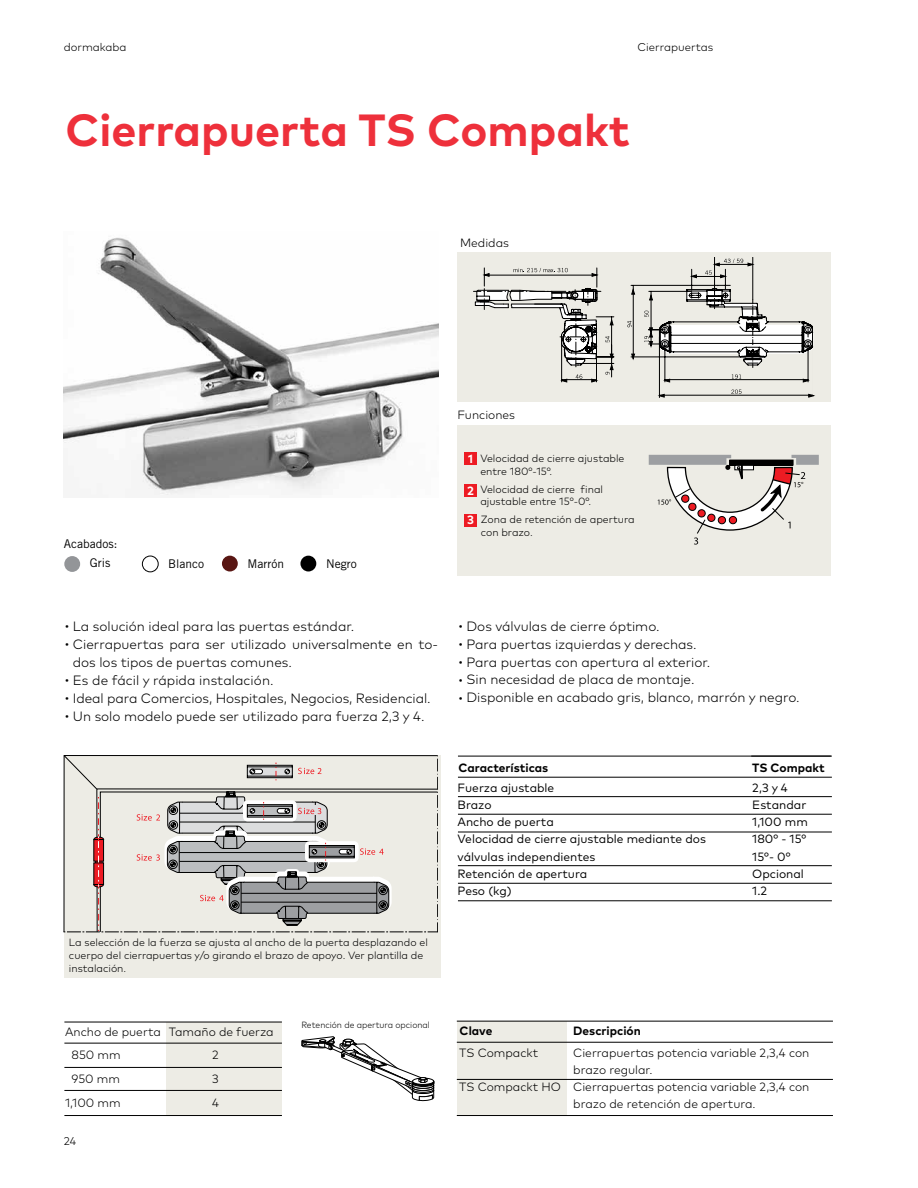
<style>
.page{position:relative;width:918px;height:1188px;background:#fff}
.page>*{position:absolute;margin:0;border:0;box-sizing:border-box;transform-origin:0 0}
.t1{font:700 45px "Mark Pro";color:#ee303b}
.t2{font:300 13.5px/18px "Mark Pro";color:#000}
.t3{font:300 12px/24px "Mark Pro";color:#000}
.t4{font:12px/17.2px "Mark Pro";color:#000}
.t5{font:700 12px "Mark Pro";color:#000}
.t6{font:12px/19.5px "Trade Gothic LT Std";color:#000}
.t7{font:700 12px "Mark Pro";color:#fff}
.t8{font:300 11.25px "Mark Pro";color:#000}
.t9{font:300 10.5px/12.6px "Mark Pro";color:#000}
.t10{font:300 9px "Mark Pro";color:#000;scale:.95 1}
</style>
<div class="page">
<img style="left:64px;top:237px;width:375px;height:258px">
<hr style="left:458px;top:756px;width:374px;height:1px;background:#000">
<hr style="left:458px;top:832px;width:374px;height:1px;background:#000">
<hr style="left:458px;top:777px;width:374px;height:1px;background:#000">
<hr style="left:458px;top:865px;width:374px;height:1px;background:#000">
<hr style="left:458px;top:796px;width:374px;height:1px;background:#000">
<hr style="left:458px;top:901px;width:374px;height:1px;background:#000">
<hr style="left:458px;top:814px;width:374px;height:1px;background:#000">
<hr style="left:458px;top:883px;width:374px;height:1px;background:#000">
<div style="left:457px;top:1021px;width:109px;height:95px;background:#edece5"></div>
<hr style="left:457px;top:1021px;width:376px;height:1px;background:#000">
<hr style="left:457px;top:1042px;width:376px;height:1px;background:#000">
<hr style="left:457px;top:1079px;width:376px;height:1px;background:#000">
<hr style="left:457px;top:1115px;width:376px;height:1px;background:#000">
<div style="left:457px;top:252px;width:374px;height:150px;background:#edece5"></div>
<svg style="left:484px;top:258px;width:326px;height:139px"></svg>
<svg style="left:659px;top:285px;width:154px;height:83px"></svg>
<svg style="left:473px;top:288px;width:140px;height:94px"></svg>
<svg style="left:627px;top:321px;width:5px;height:6px"></svg>
<svg style="left:644px;top:311px;width:5px;height:6px"></svg>
<svg style="left:732px;top:374px;width:9px;height:5px"></svg>
<svg style="left:731px;top:390px;width:11px;height:4px"></svg>
<svg style="left:692px;top:275px;width:4px;height:3px"></svg>
<svg style="left:705px;top:259px;width:48px;height:19px"></svg>
<svg style="left:665px;top:379px;width:5px;height:3px"></svg>
<svg style="left:803px;top:379px;width:5px;height:3px"></svg>
<svg style="left:659px;top:394px;width:5px;height:3px"></svg>
<svg style="left:809px;top:394px;width:5px;height:3px"></svg>
<svg style="left:632px;top:354px;width:3px;height:5px"></svg>
<svg style="left:632px;top:290px;width:3px;height:4px"></svg>
<svg style="left:644px;top:328px;width:8px;height:18px"></svg>
<div style="left:457px;top:425px;width:374px;height:151px;background:#edece5"></div>
<svg style="left:649px;top:455px;width:170px;height:90px"></svg>
<div style="left:465px;top:452px;width:12px;height:13px;background:#ed1b23"></div>
<div style="left:465px;top:484px;width:12px;height:13px;background:#ed1b23"></div>
<div style="left:465px;top:514px;width:12px;height:12px;background:#ed1b23"></div>
<div style="left:64px;top:755px;width:377px;height:223px;background:#edece5"></div>
<svg style="left:64px;top:755px;width:374px;height:178px"></svg>
<div style="left:166px;top:1022px;width:115px;height:94px;background:#edece5"></div>
<hr style="left:64px;top:1022px;width:218px;height:1px;background:#000">
<hr style="left:64px;top:1043px;width:218px;height:1px;background:#000">
<hr style="left:64px;top:1067px;width:218px;height:1px;background:#000">
<hr style="left:64px;top:1090px;width:218px;height:1px;background:#000">
<hr style="left:64px;top:1115px;width:218px;height:1px;background:#000">
<svg style="left:301px;top:1036px;width:133px;height:65px"></svg>
<div style="left:142px;top:556px;width:17px;height:16px;border:1px solid #000;border-radius:50%"></div>
<div style="left:64px;top:556px;width:16px;height:16px;background:#939598;border-radius:50%"></div>
<div style="left:222px;top:556px;width:16px;height:15px;background:#591613;border-radius:50%"></div>
<div style="left:300px;top:556px;width:16px;height:15px;background:#000;border-radius:50%"></div>
<p class="t8" style="left:64px;top:39px;width:64px">dormakaba</p>
<p class="t8" style="left:638px;top:39px;width:77px">Cierrapuertas</p>
<h1 class="t1" style="left:65px;top:96px;width:566px">Cierrapuerta TS Compakt</h1>
<p class="t3" style="left:460px;top:230px;width:50px">Medidas</p>
<p class="t3" style="left:457px;top:402px;width:59px">Funciones</p>
<p class="t6" style="left:90px;top:534px;width:29px;text-indent:-26px">Acabados:<br>Gris</p>
<p class="t6" style="left:168px;top:554px;width:38px">Blanco</p>
<p class="t6" style="left:248px;top:554px;width:38px">Marrón</p>
<p class="t6" style="left:326px;top:554px;width:32px">Negro</p>
<p class="t2" style="left:64px;top:616px;width:292px">• La solución ideal para las puertas estándar.</p>
<p class="t2" style="left:73px;top:634px;width:367px;text-indent:-9px">• Cierrapuertas para ser utilizado universalmente en to&shy;dos los tipos de puertas comunes.</p>
<p class="t2" style="left:64px;top:670px;width:211px">• Es de fácil y rápida instalación.</p>
<p class="t2" style="left:64px;top:688px;width:368px">• Ideal para Comercios, Hospitales, Negocios, Residencial.</p>
<p class="t2" style="left:64px;top:706px;width:362px">• Un solo modelo puede ser utilizado para fuerza 2,3 y 4.</p>
<p class="t9" style="left:69px;top:935px;width:360px">La selección de la fuerza se ajusta al ancho de la puerta desplazando el cuerpo del cierrapuertas y/o girando el brazo de apoyo. Ver plantilla de instalación.</p>
<p class="t3" style="left:65px;top:1019px;width:210px">Ancho de puerta Tamaño de fuerza</p>
<p class="t3" style="left:65px;top:1042px;width:57px;text-align:center">850 mm<br>950 mm<br>1,100 mm</p>
<p class="t3" style="left:212px;top:1042px;width:8px;text-align:justify">2<br>3<br>4</p>
<p class="t8" style="left:64px;top:1133px;width:14px">24</p>
<p class="t10" style="left:301px;top:1018px;width:137px">Retención de apertura opcional</p>
<p class="t7" style="left:468px;top:449px;width:6px">1</p>
<p class="t7" style="left:467px;top:481px;width:8px">2</p>
<p class="t7" style="left:467px;top:511px;width:8px">3</p>
<p class="t9" style="left:480px;top:451px;width:146px">Velocidad de cierre ajustable entre 180°-15°.</p>
<p class="t9" style="left:480px;top:482px;width:124px">Velocidad de cierre final ajustable entre 15°-0°.</p>
<p class="t9" style="left:481px;top:512px;width:155px">Zona de retención de apertura con brazo.</p>
<p class="t2" style="left:458px;top:616px;width:203px">• Dos válvulas de cierre óptimo.</p>
<p class="t2" style="left:458px;top:634px;width:240px">• Para puertas izquierdas y derechas.</p>
<p class="t2" style="left:458px;top:652px;width:254px">• Para puertas con apertura al exterior.</p>
<p class="t2" style="left:458px;top:670px;width:238px">• Sin necesidad de placa de montaje.</p>
<p class="t2" style="left:458px;top:688px;width:343px">• Disponible en acabado gris, blanco, marrón y negro.</p>
<p class="t5" style="left:459px;top:759px;width:91px">Características</p>
<p class="t5" style="left:752px;top:759px;width:74px">TS Compakt</p>
<p class="t4" style="left:752px;top:778px;width:57px">2,3 y 4<br>Estandar<br>1,100 mm<br>180° - 15°<br>15°- 0°<br>Opcional<br>1.2</p>
<p class="t4" style="left:458px;top:778px;width:250px">Fuerza ajustable<br>Brazo<br>Ancho de puerta<br>Velocidad de cierre ajustable mediante dos válvulas independientes<br>Retención de apertura<br>Peso (kg)</p>
<p class="t5" style="left:460px;top:1022px;width:34px">Clave</p>
<p class="t5" style="left:573px;top:1022px;width:69px">Descripción</p>
<p class="t3" style="left:459px;top:1040px;width:81px">TS Compackt</p>
<p class="t3" style="left:459px;top:1074px;width:103px">TS Compackt HO</p>
<p class="t3" style="left:573px;top:1043px;width:238px;line-height:17.2px">Cierrapuertas potencia variable 2,3,4 con brazo regular.<br>Cierrapuertas potencia variable 2,3,4 con brazo de retención de apertura.</p>
</div>
